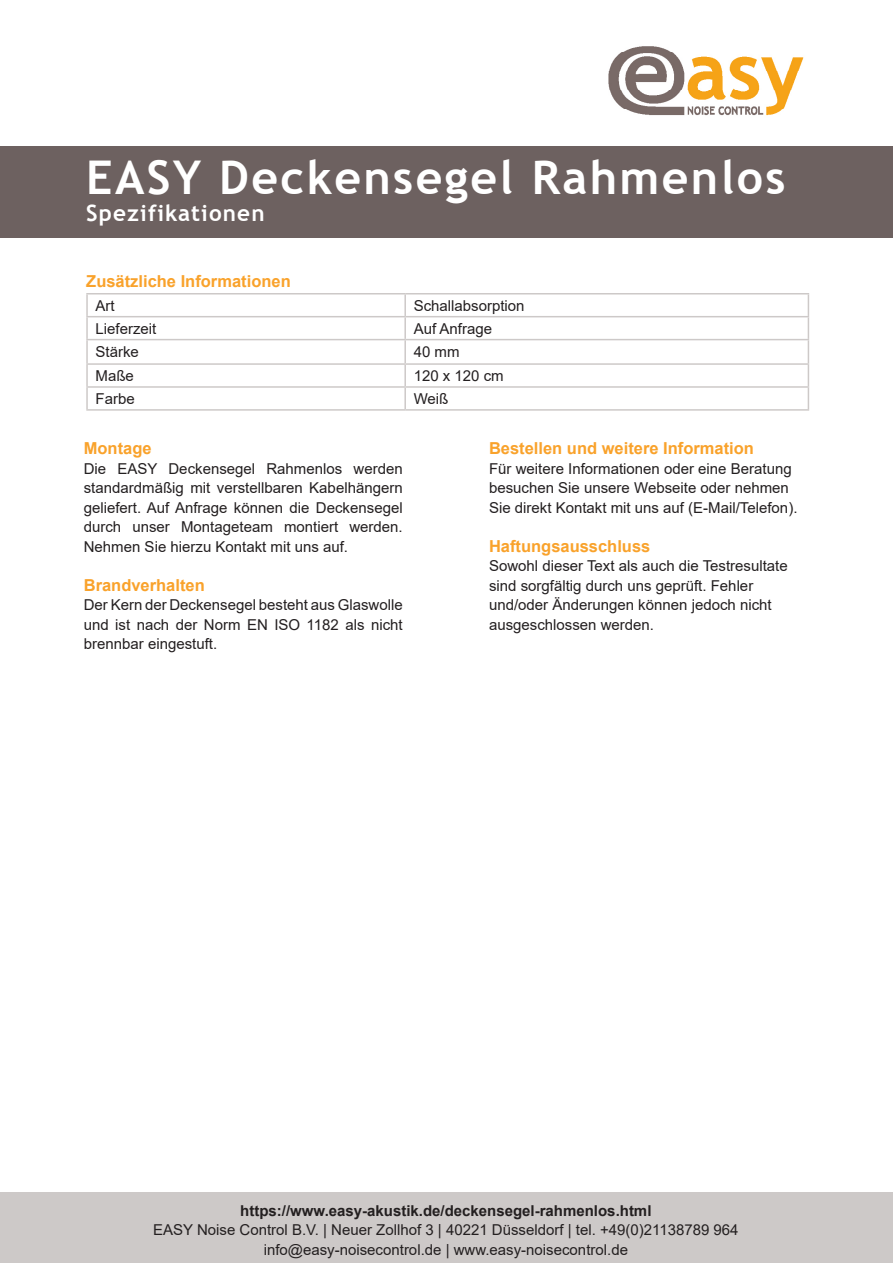
<style>
.page{position:relative;width:893px;height:1263px;background:#fff}
.page>*{position:absolute;margin:0;border:0;box-sizing:border-box;transform-origin:0 0}
.t1{font:700 46.5px "Trebuchet MS";letter-spacing:.05em;color:#fff}
.t2{font:700 22.5px "Trebuchet MS";letter-spacing:.05em;color:#fff}
.t3{font:700 16.5px "Arial";color:#f9a22b}
.t4{font:15px/19.5px "Arial";color:#231f20;text-align:justify}
.t5{font:700 15px "Arial";color:#231f20}
</style>
<div class="page">
<div style="left:0;top:1192px;width:893px;height:71px;background:#cdc9c8"></div>
<hr style="left:86px;top:293px;width:319px;height:1px;background:#cdc9c8">
<hr style="left:86px;top:294px;width:2px;height:22px;background:#cdc9c8">
<hr style="left:405px;top:293px;width:404px;height:1px;background:#cdc9c8">
<hr style="left:404px;top:294px;width:2px;height:22px;background:#cdc9c8">
<hr style="left:86px;top:316px;width:319px;height:1px;background:#cdc9c8">
<hr style="left:86px;top:317px;width:2px;height:22px;background:#cdc9c8">
<hr style="left:405px;top:316px;width:404px;height:1px;background:#cdc9c8">
<hr style="left:404px;top:317px;width:2px;height:22px;background:#cdc9c8">
<hr style="left:86px;top:339px;width:319px;height:1px;background:#cdc9c8">
<hr style="left:86px;top:340px;width:2px;height:23px;background:#cdc9c8">
<hr style="left:405px;top:339px;width:404px;height:1px;background:#cdc9c8">
<hr style="left:404px;top:340px;width:2px;height:23px;background:#cdc9c8">
<hr style="left:86px;top:363px;width:319px;height:2px;background:#cdc9c8">
<hr style="left:86px;top:365px;width:2px;height:21px;background:#cdc9c8">
<hr style="left:405px;top:363px;width:404px;height:2px;background:#cdc9c8">
<hr style="left:404px;top:365px;width:2px;height:21px;background:#cdc9c8">
<hr style="left:86px;top:386px;width:319px;height:2px;background:#cdc9c8">
<hr style="left:86px;top:388px;width:2px;height:21px;background:#cdc9c8">
<hr style="left:405px;top:386px;width:404px;height:2px;background:#cdc9c8">
<hr style="left:404px;top:388px;width:2px;height:21px;background:#cdc9c8">
<svg style="left:808px;top:294px;width:1px;height:115px"></svg>
<hr style="left:86px;top:409px;width:319px;height:2px;background:#cdc9c8">
<hr style="left:405px;top:409px;width:404px;height:2px;background:#cdc9c8">
<img style="left:608px;top:46px;width:196px;height:70px">
<div style="left:0;top:147px;width:893px;height:91px;background:#6d6160"></div>
<p class="t1" style="left:86px;top:148px;width:701px">EASY Deckensegel Rahmenlos</p>
<p class="t2" style="left:86px;top:199px;width:180px">Spezifikationen</p>
<p class="t3" style="left:86px;top:270px;width:206px">Zusätzliche Informationen</p>
<p class="t4" style="left:96px;top:296px;width:21px">Art</p>
<p class="t4" style="left:414px;top:296px;width:112px">Schallabsorption</p>
<p class="t4" style="left:96px;top:318px;width:62px">Lieferzeit</p>
<p class="t4" style="left:414px;top:318px;width:80px">Auf Anfrage</p>
<p class="t4" style="left:96px;top:341px;width:45px">Stärke</p>
<p class="t4" style="left:414px;top:341px;width:47px">40 mm</p>
<p class="t4" style="left:96px;top:366px;width:40px">Maße</p>
<p class="t4" style="left:414px;top:366px;width:92px">120 x 120 cm</p>
<p class="t4" style="left:96px;top:389px;width:41px">Farbe</p>
<p class="t4" style="left:414px;top:389px;width:36px">Weiß</p>
<p class="t3" style="left:489px;top:437px;width:266px">Bestellen und weitere Information</p>
<p class="t4" style="left:489px;top:459px;width:304px">Für weitere Informationen oder eine Beratung</p>
<p class="t4" style="left:489px;top:478px;width:301px">besuchen Sie unsere Webseite oder nehmen</p>
<p class="t4" style="left:489px;top:498px;width:310px">Sie direkt Kontakt mit uns auf (E-Mail/Telefon).</p>
<p class="t3" style="left:489px;top:534px;width:163px">Haftungsausschluss</p>
<p class="t4" style="left:489px;top:556px;width:300px">Sowohl dieser Text als auch die Testresultate</p>
<p class="t4" style="left:489px;top:576px;width:266px">sind sorgfältig durch uns geprüft. Fehler</p>
<p class="t4" style="left:489px;top:595px;width:284px">und/oder Änderungen können jedoch nicht</p>
<p class="t4" style="left:489px;top:615px;width:167px">ausgeschlossen werden.</p>
<p class="t3" style="left:84px;top:437px;width:69px">Montage</p>
<p class="t4" style="left:84px;top:459px;width:320px">Die EASY Deckensegel Rahmenlos werden standardmäßig mit verstellbaren Kabelhängern geliefert. Auf Anfrage können die Deckensegel durch unser Montageteam montiert werden.<br>Nehmen Sie hierzu Kontakt mit uns auf.</p>
<p class="t3" style="left:84px;top:573px;width:123px">Brandverhalten</p>
<p class="t4" style="left:84px;top:595px;width:320px">Der Kern der Deckensegel besteht aus Glaswolle und ist nach der Norm EN ISO 1182 als nicht brennbar eingestuft.</p>
<p class="t5" style="left:240px;top:1200px;width:413px">https://www.easy-akustik.de/deckensegel-rahmenlos.html</p>
<p class="t4" style="left:153px;top:1220px;width:587px">EASY Noise Control B.V. | Neuer Zollhof 3 | 40221 Düsseldorf | tel. +49(0)21138789 964</p>
<p class="t4" style="left:264px;top:1240px;width:366px">info@easy-noisecontrol.de | www.easy-noisecontrol.de</p>
</div>
